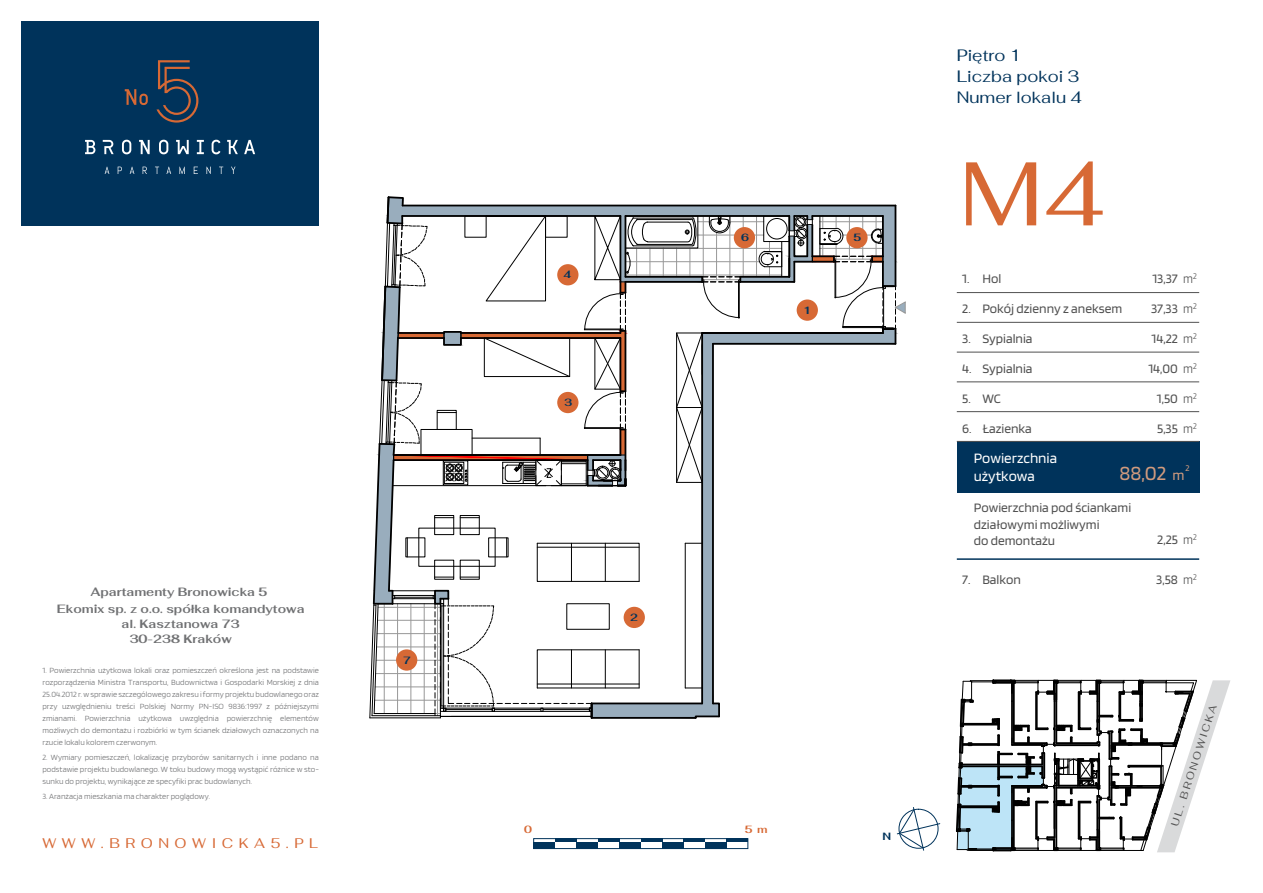
<style>
.page{position:relative;width:1263px;height:893px;background:#fff}
.page>*{position:absolute;margin:0;border:0;box-sizing:border-box;transform-origin:0 0}
.t1{font:90px "Fahkwang";color:#d76935}
.t2{font:21px "Blinker";color:#d19b7e}
.t3{font:16.5px/21px "Fahkwang";color:#00335b}
.t4{font:15px/18px "Blinker";color:#fff}
.t5{font:13.95px "Fahkwang";letter-spacing:.4em;color:#d76935}
.t6{font:13.5px/16.5px "Blinker";color:#515151}
.t7{font:700 12px/16.5px "Fahkwang";color:#707173;text-align:center}
.t8{font:10.5px "Fahkwang";color:#515151}
.t9{font:700 10.5px "Fahkwang";color:#00335b}
.t10{font:700 10.5px "Fahkwang";color:#d76935}
.t11{font:9px "Blinker";color:#d19b7e}
.t12{font:200 8.25px/12px "Blinker";color:#707173;text-align:justify}
.s1{font-weight:200}
.s2{font-size:15px}
</style>
<div class="page">
<div style="left:957px;top:441px;width:242px;height:51px;background:#00335b"></div>
<hr style="left:957px;top:352px;width:242px;height:1px;background:#515151">
<hr style="left:957px;top:322px;width:242px;height:1px;background:#515151">
<hr style="left:957px;top:292px;width:242px;height:1px;background:#515151">
<hr style="left:957px;top:382px;width:242px;height:1px;background:#515151">
<hr style="left:957px;top:411px;width:242px;height:1px;background:#515151">
<hr style="left:957px;top:441px;width:242px;height:1px;background:#515151">
<hr style="left:957px;top:558px;width:242px;height:2px;background:#00335b">
<div style="left:21px;top:21px;width:298px;height:204px;background:#00335b"></div>
<svg style="left:105px;top:167px;width:4px;height:7px"></svg>
<svg style="left:118px;top:167px;width:4px;height:7px"></svg>
<svg style="left:130px;top:167px;width:4px;height:7px"></svg>
<svg style="left:143px;top:167px;width:4px;height:7px"></svg>
<svg style="left:155px;top:167px;width:4px;height:7px"></svg>
<svg style="left:166px;top:167px;width:5px;height:7px"></svg>
<svg style="left:179px;top:167px;width:6px;height:7px"></svg>
<svg style="left:194px;top:167px;width:4px;height:7px"></svg>
<svg style="left:206px;top:167px;width:5px;height:7px"></svg>
<svg style="left:219px;top:167px;width:4px;height:7px"></svg>
<svg style="left:231px;top:167px;width:4px;height:7px"></svg>
<svg style="left:85px;top:140px;width:10px;height:14px"></svg>
<svg style="left:103px;top:140px;width:11px;height:14px"></svg>
<svg style="left:122px;top:140px;width:9px;height:14px"></svg>
<svg style="left:139px;top:140px;width:11px;height:14px"></svg>
<svg style="left:159px;top:140px;width:9px;height:14px"></svg>
<svg style="left:176px;top:140px;width:13px;height:14px"></svg>
<svg style="left:197px;top:140px;width:7px;height:14px"></svg>
<svg style="left:212px;top:140px;width:8px;height:14px"></svg>
<svg style="left:227px;top:140px;width:11px;height:14px"></svg>
<svg style="left:244px;top:140px;width:11px;height:14px"></svg>
<svg style="left:125px;top:89px;width:23px;height:16px"></svg>
<svg style="left:156px;top:60px;width:42px;height:63px"></svg>
<svg style="left:896px;top:807px;width:45px;height:44px"></svg>
<svg style="left:955px;top:679px;width:275px;height:173px"></svg>
<svg style="left:369px;top:196px;width:537px;height:523px"></svg>
<div style="left:797px;top:299px;width:21px;height:22px;background:#d76935;border-radius:50%"></div>
<div style="left:624px;top:607px;width:21px;height:21px;background:#d76935;border-radius:50%"></div>
<div style="left:557px;top:392px;width:21px;height:21px;background:#d76935;border-radius:50%"></div>
<div style="left:557px;top:264px;width:21px;height:21px;background:#d76935;border-radius:50%"></div>
<div style="left:846px;top:227px;width:21px;height:21px;background:#d76935;border-radius:50%"></div>
<div style="left:734px;top:227px;width:21px;height:21px;background:#d76935;border-radius:50%"></div>
<div style="left:396px;top:649px;width:21px;height:22px;background:#d76935;border-radius:50%"></div>
<div style="left:705px;top:842px;width:21px;height:6px;background:#00335b"></div>
<div style="left:662px;top:842px;width:22px;height:6px;background:#00335b"></div>
<div style="left:619px;top:842px;width:22px;height:6px;background:#00335b"></div>
<div style="left:576px;top:842px;width:22px;height:6px;background:#00335b"></div>
<div style="left:534px;top:842px;width:21px;height:6px;background:#00335b"></div>
<hr style="left:726px;top:839px;width:22px;height:3px;background:#00335b">
<hr style="left:684px;top:839px;width:21px;height:3px;background:#00335b">
<hr style="left:641px;top:839px;width:21px;height:3px;background:#00335b">
<hr style="left:598px;top:839px;width:21px;height:3px;background:#00335b">
<hr style="left:555px;top:839px;width:21px;height:3px;background:#00335b">
<div style="left:533px;top:838px;width:215px;height:11px;border:1px solid #00335b"></div>
<h3 class="t7" style="left:57px;top:583px;width:249px">Apartamenty Bronowicka 5<br>Ekomix sp. z o.o. spółka komandytowa</h3>
<h3 class="t7" style="left:122px;top:615px;width:120px;line-height:15px">al. Kasztanowa 73<br>30-238 Kraków</h3>
<p class="t12" style="left:43px;top:664px;width:278px">1. Powierzchnia użytkowa lokali oraz pomieszczeń określona jest na podstawie rozporządzenia Ministra Transportu, Budownictwa i Gospodarki Morskiej z dnia 25.04.2012 r. w sprawie szczególowego zakresu i formy projektu budowlanego oraz przy uzwględnieniu treści Polskiej Normy PN-ISO 9836:1997 z późniejszymi zmianami. Powierzchnia użytkowa uwzględnia powierzchnię elementów możliwych do demontażu i rozbiórki w tym ścianek działowych oznaczonych na rzucie lokalu kolorem czerwonym.</p>
<p class="t12" style="left:43px;top:751px;width:278px">2. Wymiary pomieszczeń, lokalizację przyborów sanitarnych i inne podano na podstawie projektu budowlanego. W toku budowy mogą wystąpić różnice w sto&shy;sunku do projektu, wynikające ze specyfiki prac budowlanych.</p>
<p class="t12" style="left:43px;top:790px;width:169px">3. Aranżacja mieszkania ma charakter poglądowy.</p>
<h3 class="t5" style="left:43px;top:831px;width:277px">WWW.BRONOWICKA5.PL</h3>
<p class="t9" style="left:403px;top:650px;width:9px">7</p>
<p class="t9" style="left:564px;top:265px;width:9px">4</p>
<p class="t9" style="left:564px;top:393px;width:9px">3</p>
<p class="t9" style="left:741px;top:228px;width:9px">6</p>
<p class="t9" style="left:853px;top:228px;width:9px">5</p>
<p class="t9" style="left:803px;top:301px;width:9px">1</p>
<p class="t9" style="left:630px;top:608px;width:9px">2</p>
<p class="t10" style="left:524px;top:820px;width:9px">0</p>
<p class="t10" style="left:745px;top:820px;width:24px">5 m</p>
<p class="t9" style="left:883px;top:826px;width:10px">N</p>
<h3 class="t3" style="left:957px;top:44px;width:127px">Piętro 1<br>Liczba pokoi 3<br>Numer lokalu 4</h3>
<h1 class="t1" style="left:959px;top:117px;width:148px">M4</h1>
<h3 class="t6" style="left:962px;top:271px;width:9px">1.</h3>
<h3 class="t6" style="left:962px;top:301px;width:10px">2.</h3>
<h3 class="t6" style="left:962px;top:331px;width:10px">3.</h3>
<h3 class="t6" style="left:962px;top:361px;width:11px">4.</h3>
<h3 class="t6" style="left:962px;top:391px;width:10px">5.</h3>
<h3 class="t6" style="left:962px;top:421px;width:11px">6.</h3>
<h3 class="t6" style="left:982px;top:271px;width:20px">Hol</h3>
<h3 class="t6" style="left:982px;top:301px;width:141px">Pokój dzienny z aneksem</h3>
<h3 class="t6" style="left:982px;top:331px;width:52px">Sypialnia</h3>
<h3 class="t6" style="left:982px;top:361px;width:52px">Sypialnia</h3>
<h3 class="t6" style="left:982px;top:391px;width:20px">WC</h3>
<h3 class="t6" style="left:982px;top:421px;width:51px">Łazienka</h3>
<h3 class="t6" style="left:1152px;top:271px;width:46px">13,37 <span class="s1">m</span><sup>2</sup></h3>
<h3 class="t6" style="left:1151px;top:301px;width:47px">37,33 <span class="s1">m</span><sup>2</sup></h3>
<h3 class="t6" style="left:1151px;top:331px;width:47px">14,22 <span class="s1">m</span><sup>2</sup></h3>
<h3 class="t6" style="left:1148px;top:361px;width:50px">14,00 <span class="s1">m</span><sup>2</sup></h3>
<h3 class="t6" style="left:1157px;top:391px;width:41px">1,50 <span class="s1">m</span><sup>2</sup></h3>
<h3 class="t6" style="left:1157px;top:421px;width:41px">5,35 <span class="s1">m</span><sup>2</sup></h3>
<h3 class="t4" style="left:974px;top:449px;width:85px">Powierzchnia użytkowa</h3>
<h2 class="t2" style="left:1119px;top:462px;width:67px">88,02 <span class="s2">m</span></h2>
<p class="t11" style="left:1185px;top:464px;width:6px">2</p>
<h3 class="t6" style="left:974px;top:500px;width:159px">Powierzchnia pod ściankami działowymi możliwymi<br>do demontażu</h3>
<h3 class="t6" style="left:1157px;top:532px;width:41px">2,25 <span class="s1">m</span><sup>2</sup></h3>
<h3 class="t6" style="left:962px;top:572px;width:60px">7. Balkon</h3>
<h3 class="t6" style="left:1156px;top:572px;width:42px">3,58 <span class="s1">m</span><sup>2</sup></h3>
<p class="t8" style="left:1166px;top:823px;width:128px;rotate:-72deg">UL. BRONOWICKA</p>
</div>
